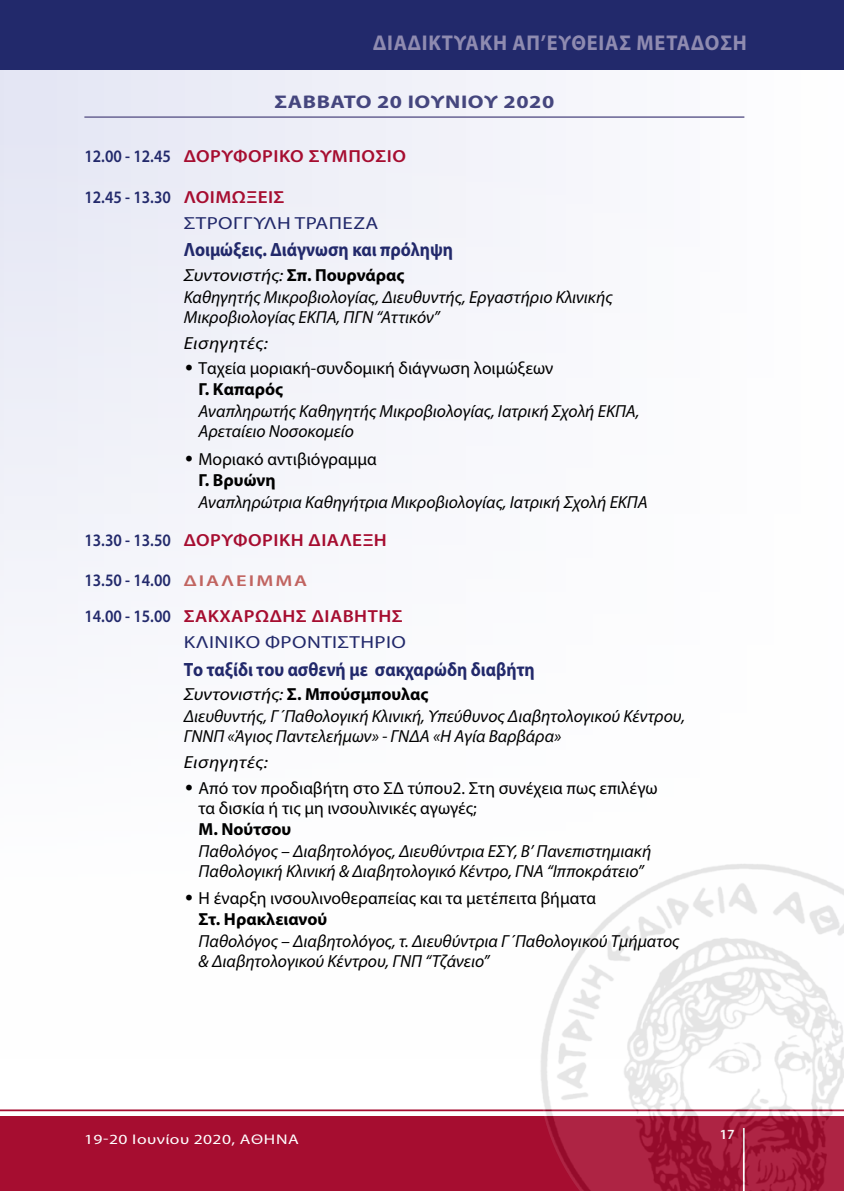
<style>
.page{position:relative;width:844px;height:1191px;background:#fff}
.page>*{position:absolute;margin:0;border:0;box-sizing:border-box;transform-origin:0 0}
.t1{font:700 21.35px "Myriad Pro";letter-spacing:.04em;color:#8f8bb0;scale:.95 1}
.t2{font:700 19.25px "Myriad Pro";color:#22296b;scale:.91 1}
.t3{font:700 18.38px "Myriad Pro";letter-spacing:.025em;color:#45467e;scale:1.2 1}
.t4{font:italic 17.5px/20.1px "Myriad Pro";color:#000}
.t5{font:17.5px/21px "Myriad Pro";color:#000}
.t6{font:italic 17.5px/22.1px "Myriad Pro";color:#000;scale:1.1 1}
.t7{font:17.5px/25.9px "Myriad Pro";letter-spacing:.02em;color:#22296b;scale:1.2 1}
.t8{font:600 17.5px/35.9px "Myriad Pro";letter-spacing:.025em;color:#22296b;scale:.9 1}
.t9{font:600 17.5px "Myriad Pro";letter-spacing:.025em;color:#a60d30;scale:1.1 1}
.t10{font:700 17.5px "Myriad Pro";letter-spacing:-.005em;color:#000}
.t11{font:14px "Myriad Pro";letter-spacing:.025em;color:#fff;scale:1.25 1}
.t12{font:600 14px "Myriad Pro";color:#fff}
.s1{color:#22296b}
.s2{font-weight:600}
.s3{font-weight:600;color:#a60d30}
.s4{font-weight:700;font-style:normal}
.s5{font-family:"Arial";font-weight:900;font-style:italic}
.s6{font-weight:700}
.s7{font-weight:600;font-style:normal;color:#22296b}
.s8{font-weight:600;font-style:normal;color:#a60d30}
.s9{font-size:15.75px;color:#c16460}
.s10{color:#a60d30}
</style>
<div class="page">
<div style="left:0;top:46px;width:843px;height:1012px;background:linear-gradient(to right,#f2f3f9,#fefefe)"></div>
<div style="left:0;top:1116px;width:843px;height:75px;background:#a60d30"></div>
<div style="left:0;top:0;width:843px;height:69px;background:#22296b"></div>
<hr style="left:0;top:1109px;width:843px;height:2px;background:#a60d30">
<img style="left:538px;top:861px;width:305px;height:330px">
<hr style="left:84px;top:116px;width:660px;height:2px;background:#7b77a1">
<p class="t1" style="left:373px;top:29px;width:395px">ΔΙΑΔΙΚΤΥΑΚΗ ΑΠ’ΕΥΘΕΙΑΣ METAΔΟΣΗ</p>
<p class="t3" style="left:274px;top:90px;width:24px">ΣΑΒΒΑΤΟ</p>
<p class="t3" style="left:377px;top:90px;width:38px">20 ΙΟΥΝΙΟΥ</p>
<p class="t3" style="left:503px;top:90px;width:44px">2020</p>
<p class="t9" style="left:84px;top:145px;width:294px"><span class="s1">12.00 - 12.45</span> ΔΟΡΥΦΟΡΙΚΟ ΣΥΜΠΟΣΙΟ</p>
<p class="t7" style="left:184px;top:184px;width:163px;text-indent:-99px"><span class="s2">12.45 - 13.30</span> <span class="s3">ΛΟΙΜΩΞΕΙΣ<br></span>ΣΤΡΟΓΓΥΛΗ ΤΡΑΠΕΖΑ</p>
<p class="t2" style="left:184px;top:237px;width:297px">ΛΟΙΜΏΞΕΙΣ. ΔΙΆΓΝΩΣΗ ΚΑΙ ΠΡΌΛΗΨΗ</p>
<p class="t6" style="left:184px;top:263px;width:391px">Συντονιστής: <span class="s4">ΣΠ. ΠΟΥΡΝΆΡΑΣ<br></span>Καθηγητής Μικροβιολογίας, Διευθυντής, Εργαστήριο Κλινικής</p>
<p class="t4" style="left:184px;top:303px;width:258px;line-height:26.2px">Μικροβιολογίας ΕΚΠΑ, ΠΓΝ “Αττικόν”<br>Εισηγητές:</p>
<p class="t5" style="left:198px;top:357px;width:356px;text-indent:-15px"><span class="s5">•</span> Ταχεία μοριακή-συνδομική διάγνωση λοιμώξεων<br><span class="s6">Γ. ΚΑΠΑΡΌΣ</span></p>
<p class="t4" style="left:198px;top:401px;width:442px">Αναπληρωτής Καθηγητής Μικροβιολογίας, Ιατρική Σχολή ΕΚΠΑ,<br>Αρεταίειο Νοσοκομείο</p>
<p class="t5" style="left:198px;top:448px;width:179px;text-indent:-15px"><span class="s5">•</span> Μοριακό αντιβιόγραμμα<br><span class="s6">Γ. ΒΡΥΏΝΗ</span></p>
<p class="t4" style="left:84px;top:482px;width:564px;line-height:37.8px;text-indent:114px">Αναπληρώτρια Καθηγήτρια Μικροβιολογίας, Ιατρική Σχολή ΕΚΠΑ<br><span class="s7">13.30 - 13.50</span> <span class="s8">ΔΟΡΥΦΟΡΙΚΗ ΔΙΑΛΕΞΗ</span></p>
<p class="t8" style="left:84px;top:562px;width:355px">13.50 - 14.00 <span class="s9">ΔΙΑΛΕΙΜΜΑ<br></span>14.00 - 15.00 <span class="s10">ΣΑΚΧΑΡΩΔΗΣ ΔΙΑΒΗΤΗΣ</span></p>
<p class="t7" style="left:184px;top:629px;width:187px">ΚΛΙΝΙΚΟ ΦΡΟΝΤΙΣΤΗΡΙΟ</p>
<p class="t2" style="left:184px;top:657px;width:387px">ΤΟ ΤΑΞΊΔΙ ΤΟΥ ΑΣΘΕΝΉ ΜΕ ΣΑΚΧΑΡΏΔΗ ΔΙΑΒΉΤΗ</p>
<p class="t6" style="left:184px;top:683px;width:457px">Συντονιστής: <span class="s4">Σ. ΜΠΟΎΣΜΠΟΥΛΑΣ<br></span>Διευθυντής, Γ΄Παθολογική Κλινική, Υπεύθυνος Διαβητολογικού Κέντρου,</p>
<p class="t4" style="left:184px;top:723px;width:379px;line-height:26.2px">ΓΝΝΠ «Άγιος Παντελεήμων» - ΓΝΔΑ «Η Αγία Βαρβάρα»<br>Εισηγητές:</p>
<p class="t5" style="left:198px;top:777px;width:460px;line-height:20.1px;text-indent:-15px"><span class="s5">•</span> Από τον προδιαβήτη στο ΣΔ τύπου2. Στη συνέχεια πως επιλέγω τα δισκία ή τις μη ινσουλινικές αγωγές;</p>
<p class="t10" style="left:198px;top:817px;width:94px">Μ. ΝΟΎΤΣΟΥ</p>
<p class="t4" style="left:198px;top:840px;width:454px">Παθολόγος – Διαβητολόγος, Διευθύντρια ΕΣΥ, Β’ Πανεπιστημιακή<br>Παθολογική Κλινική &amp; Διαβητολογικό Κέντρο, ΓΝΑ “Ιπποκράτειο”</p>
<p class="t5" style="left:198px;top:887px;width:399px;text-indent:-15px"><span class="s5">•</span> Η έναρξη ινσουλινοθεραπείας και τα μετέπειτα βήματα<br><span class="s6">ΣΤ. ΗΡΑΚΛΕΙΑΝΟΎ</span></p>
<p class="t4" style="left:198px;top:931px;width:482px">Παθολόγος – Διαβητολόγος, τ. Διευθύντρια Γ΄Παθολογικού Τμήματος &amp; Διαβητολογικού Κέντρου, ΓΝΠ “Τζάνειο”</p>
<p class="t11" style="left:84px;top:1130px;width:173px">19-20 Iουνίου 2020, ΑΘΗΝΑ</p>
<p class="t12" style="left:719px;top:1125px;width:17px">17</p>
</div>
